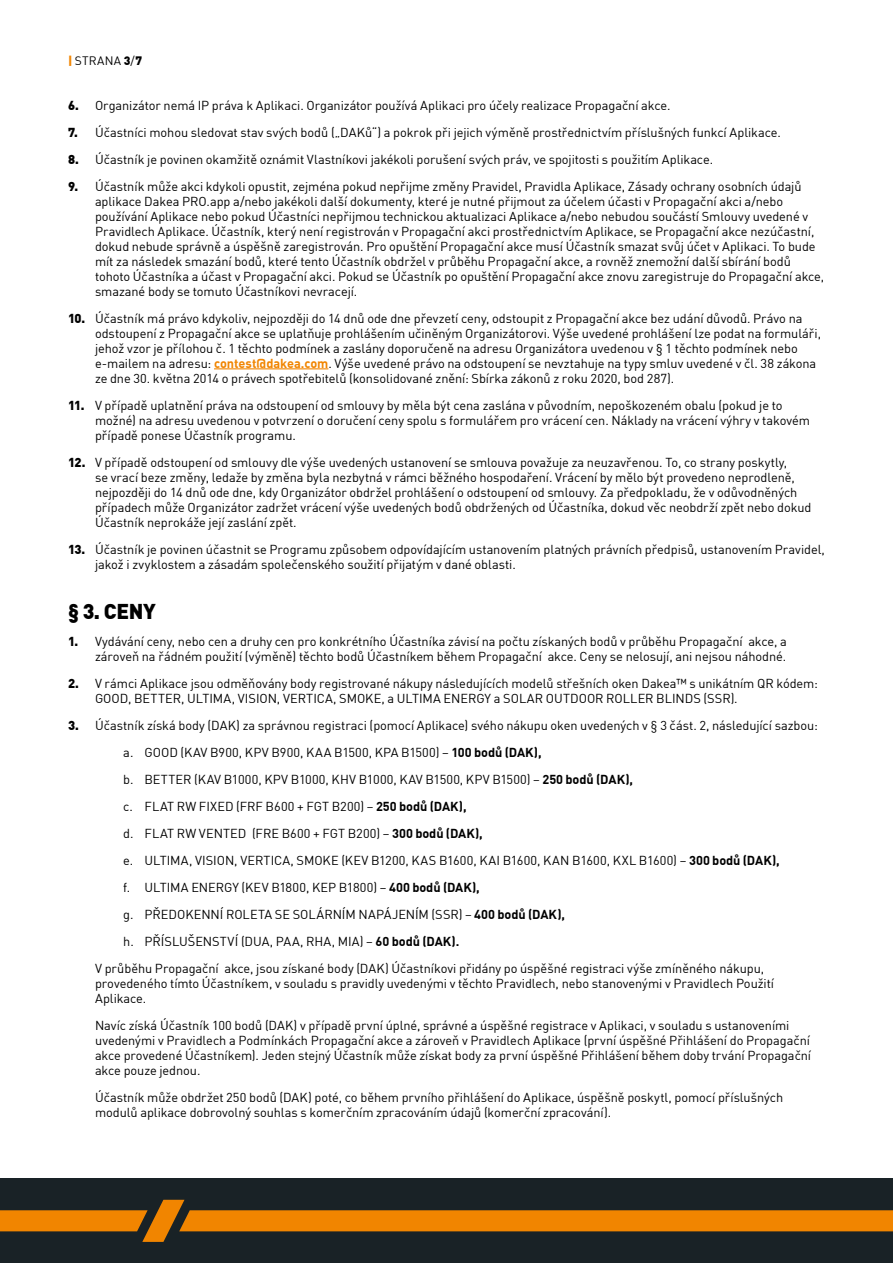
<style>
.page{position:relative;width:893px;height:1263px;background:#fff}
.page>*{position:absolute;margin:0;border:0;box-sizing:border-box;transform-origin:0 0}
.t1{font:900 21px "DIN Offc Pro";color:#000}
.t2{font:12.75px/15px "DIN Offc Pro";letter-spacing:-.005em;color:#000}
.t3{font:12.75px "DIN Offc Pro";letter-spacing:.015em;color:#000}
.t4{font:12px "DIN Offc Pro";letter-spacing:.02em;color:#000}
.s1{font-weight:900;color:#f18500}
.s2{font-weight:900}
.s3{font-weight:700;color:#f18500}
.s4{font-weight:700}
</style>
<div class="page">
<div style="left:0;top:1179px;width:893px;height:84px;background:#192226"></div>
<svg style="left:0;top:1200px;width:893px;height:42px"></svg>
<hr style="left:214px;top:368px;width:114px;height:1px;background:#f18500">
<p class="t4" style="left:68px;top:51px;width:76px"><span class="s1">|</span> STRANA <span class="s2">3</span>/<span class="s2">7</span></p>
<p class="t2" style="left:68px;top:96px;width:604px"><span class="s2">6.</span> Organizátor nemá IP práva k Aplikaci. Organizátor používá Aplikaci pro účely realizace Propagační akce.</p>
<p class="t2" style="left:68px;top:123px;width:714px"><span class="s2">7.</span> Účastníci mohou sledovat stav svých bodů („DAKů“) a pokrok při jejich výměně prostřednictvím příslušných funkcí Aplikace.</p>
<p class="t2" style="left:68px;top:150px;width:647px"><span class="s2">8.</span> Účastník je povinen okamžitě oznámit Vlastníkovi jakékoli porušení svých práv, ve spojitosti s použitím Aplikace.</p>
<p class="t2" style="left:95px;top:177px;width:731px;text-indent:-27px"><span class="s2">9.</span> Účastník může akci kdykoli opustit, zejména pokud nepřijme změny Pravidel, Pravidla Aplikace, Zásady ochrany osobních údajů aplikace Dakea PRO.app a/nebo jakékoli další dokumenty, které je nutné přijmout za účelem účasti v Propagační akci a/nebo používání Aplikace nebo pokud Účastníci nepřijmou technickou aktualizaci Aplikace a/nebo nebudou součástí Smlouvy uvedené v Pravidlech Aplikace. Účastník, který není registrován v Propagační akci prostřednictvím Aplikace, se Propagační akce nezúčastní, dokud nebude správně a úspěšně zaregistrován. Pro opuštění Propagační akce musí Účastník smazat svůj účet v Aplikaci. To bude mít za následek smazání bodů, které tento Účastník obdržel v průběhu Propagační akce, a rovněž znemožní další sbírání bodů tohoto Účastníka a účast v Propagační akci. Pokud se Účastník po opuštění Propagační akce znovu zaregistruje do Propagační akce, smazané body se tomuto Účastníkovi nevracejí.</p>
<p class="t2" style="left:95px;top:309px;width:728px;text-indent:-27px"><span class="s2">10.</span> Účastník má právo kdykoliv, nejpozději do 14 dnů ode dne převzetí ceny, odstoupit z Propagační akce bez udání důvodů. Právo na odstoupení z Propagační akce se uplatňuje prohlášením učiněným Organizátorovi. Výše uvedené prohlášení lze podat na formuláři, jehož vzor je přílohou č. 1 těchto podmínek a zaslány doporučeně na adresu Organizátora uvedenou v § 1 těchto podmínek nebo e-mailem na adresu: <span class="s3">contest@dakea.com</span>. Výše uvedené právo na odstoupení se nevztahuje na typy smluv uvedené v čl. 38 zákona ze dne 30. května 2014 o právech spotřebitelů (konsolidované znění: Sbírka zákonů z roku 2020, bod 287).</p>
<p class="t2" style="left:95px;top:396px;width:716px;text-indent:-27px"><span class="s2">11.</span> V případě uplatnění práva na odstoupení od smlouvy by měla být cena zaslána v původním, nepoškozeném obalu (pokud je to možné) na adresu uvedenou v potvrzení o doručení ceny spolu s formulářem pro vrácení cen. Náklady na vrácení výhry v takovém případě ponese Účastník programu.</p>
<p class="t2" style="left:95px;top:453px;width:718px;text-indent:-27px"><span class="s2">12.</span> V případě odstoupení od smlouvy dle výše uvedených ustanovení se smlouva považuje za neuzavřenou. To, co strany poskytly,<br>se vrací beze změny, ledaže by změna byla nezbytná v rámci běžného hospodaření. Vrácení by mělo být provedeno neprodleně, nejpozději do 14 dnů ode dne, kdy Organizátor obdržel prohlášení o odstoupení od smlouvy. Za předpokladu, že v odůvodněných případech může Organizátor zadržet vrácení výše uvedených bodů obdržených od Účastníka, dokud věc neobdrží zpět nebo dokud Účastník neprokáže její zaslání zpět.</p>
<p class="t2" style="left:95px;top:540px;width:731px;text-indent:-27px"><span class="s2">13.</span> Účastník je povinen účastnit se Programu způsobem odpovídajícím ustanovením platných právních předpisů, ustanovením Pravidel, jakož i zvyklostem a zásadám společenského soužití přijatým v dané oblasti.</p>
<h1 class="t1" style="left:68px;top:594px;width:89px">§ 3. CENY</h1>
<p class="t2" style="left:68px;top:633px;width:720px;text-align:right"><span class="s2">1.</span> Vydávání ceny, nebo cen a druhy cen pro konkrétního Účastníka závisí na počtu získaných bodů v průběhu Propagační akce, a zároveň na řádném použití (výměně) těchto bodů Účastníkem během Propagační akce. Ceny se nelosují, ani nejsou náhodné.</p>
<p class="t2" style="left:95px;top:675px;width:724px;text-indent:-27px"><span class="s2">2.</span> V rámci Aplikace jsou odměňovány body registrované nákupy následujících modelů střešních oken Dakea™ s unikátním QR kódem:<br>GOOD, BETTER, ULTIMA, VISION, VERTICA, SMOKE, a ULTIMA ENERGY a SOLAR OUTDOOR ROLLER BLINDS (SSR).</p>
<p class="t2" style="left:68px;top:717px;width:751px"><span class="s2">3.</span> Účastník získá body (DAK) za správnou registraci (pomocí Aplikace) svého nákupu oken uvedených v § 3 část. 2, následující sazbou:</p>
<p class="t2" style="left:123px;top:744px;width:420px">a. GOOD (KAV B900, KPV B900, KAA B1500, KPA B1500) – <span class="s4">100 bodů (DAK),</span></p>
<p class="t3" style="left:123px;top:770px;width:511px">b. BETTER (KAV B1000, KPV B1000, KHV B1000, KAV B1500, KPV B1500) – <span class="s4">250 bodů (DAK),</span></p>
<p class="t2" style="left:123px;top:798px;width:345px">c. FLAT RW FIXED (FRF B600 + FGT B200) – <span class="s4">250 bodů (DAK),</span></p>
<p class="t2" style="left:123px;top:825px;width:361px">d. FLAT RW VENTED (FRE B600 + FGT B200) – <span class="s4">300 bodů (DAK),</span></p>
<p class="t2" style="left:123px;top:852px;width:658px">e. ULTIMA, VISION, VERTICA, SMOKE (KEV B1200, KAS B1600, KAI B1600, KAN B1600, KXL B1600) – <span class="s4">300 bodů (DAK),</span></p>
<p class="t2" style="left:123px;top:879px;width:358px">f. ULTIMA ENERGY (KEV B1800, KEP B1800) – <span class="s4">400 bodů (DAK),</span></p>
<p class="t2" style="left:123px;top:906px;width:443px">g. PŘEDOKENNÍ ROLETA SE SOLÁRNÍM NAPÁJENÍM (SSR) – <span class="s4">400 bodů (DAK),</span></p>
<p class="t2" style="left:123px;top:933px;width:338px">h. PŘÍSLUŠENSTVÍ (DUA, PAA, RHA, MIA) – <span class="s4">60 bodů (DAK).</span></p>
<p class="t2" style="left:95px;top:960px;width:671px">V průběhu Propagační akce, jsou získané body (DAK) Účastníkovi přidány po úspěšné registraci výše zmíněného nákupu,</p>
<p class="t2" style="left:95px;top:975px;width:681px">provedeného tímto Účastníkem, v souladu s pravidly uvedenými v těchto Pravidlech, nebo stanovenými v Pravidlech Použití<br>Aplikace.</p>
<p class="t2" style="left:95px;top:1017px;width:718px">Navíc získá Účastník 100 bodů (DAK) v případě první úplné, správné a úspěšné registrace v Aplikaci, v souladu s ustanoveními uvedenými v Pravidlech a Podmínkách Propagační akce a zároveň v Pravidlech Aplikace (první úspěšné Přihlášení do Propagační akce provedené Účastníkem). Jeden stejný Účastník může získat body za první úspěšné Přihlášení během doby trvání Propagační akce pouze jednou.</p>
<p class="t2" style="left:95px;top:1089px;width:690px">Účastník může obdržet 250 bodů (DAK) poté, co během prvního přihlášení do Aplikace, úspěšně poskytl, pomocí příslušných modulů aplikace dobrovolný souhlas s komerčním zpracováním údajů (komerční zpracování).</p>
</div>
